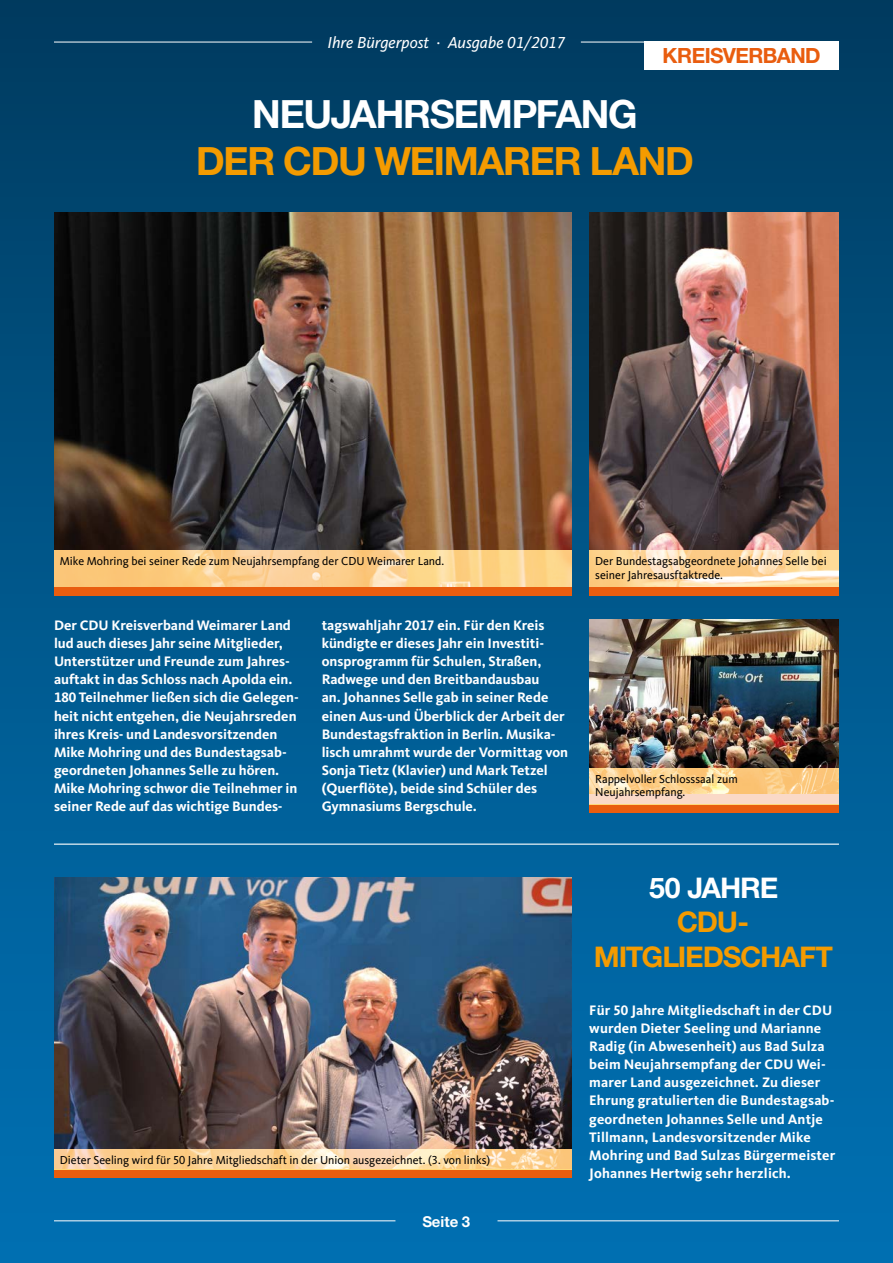
<style>
.page{position:relative;width:893px;height:1263px;background:#fff}
.page>*{position:absolute;margin:0;border:0;box-sizing:border-box;transform-origin:0 0}
.t1{font:700 39px "CDU Helvetica";letter-spacing:.005em;color:#f49b00}
.t2{font:700 39px "CDU Helvetica";letter-spacing:.005em;color:#fff}
.t3{font:700 28.5px/34.2px "CDU Helvetica";color:#f49b00;text-align:center}
.t4{font:700 28.5px "CDU Helvetica";letter-spacing:.005em;color:#fff}
.t5{font:700 21px "CDU Helvetica";letter-spacing:.005em;color:#e95d0f}
.t6{font:italic 16.5px "CDU Kievit Tab";color:#fff}
.t7{font:700 15px "CDU Helvetica";color:#fff}
.t8{font:700 14.25px/18.1px "CDU Kievit Tab";color:#fff}
.t9{font:12px/13.5px "CDU Kievit Tab";color:#000}
</style>
<div class="page">
<div style="left:0;top:0;width:893px;height:1263px;background:linear-gradient(to bottom,#003d62,#0073b6)"></div>
<hr style="left:54px;top:42px;width:258px;height:1px;background:#fff">
<hr style="left:581px;top:42px;width:258px;height:1px;background:#fff">
<hr style="left:54px;top:1220px;width:341px;height:1px;background:#fff">
<hr style="left:497px;top:1220px;width:342px;height:1px;background:#fff">
<div style="left:644px;top:42px;width:195px;height:28px;background:#fff"></div>
<img style="left:54px;top:212px;width:517px;height:338px">
<div style="left:54px;top:587px;width:517px;height:8px;background:#e95d0f"></div>
<svg style="left:54px;top:550px;width:517px;height:37px;background:#fcd08b"></svg>
<img style="left:589px;top:212px;width:250px;height:338px">
<div style="left:589px;top:587px;width:250px;height:8px;background:#e95d0f"></div>
<svg style="left:589px;top:550px;width:250px;height:37px;background:#fddba6"></svg>
<img style="left:589px;top:620px;width:250px;height:148px">
<div style="left:589px;top:804px;width:250px;height:9px;background:#e95d0f"></div>
<svg style="left:589px;top:768px;width:250px;height:36px;background:#fbd39c"></svg>
<img style="left:54px;top:878px;width:517px;height:271px">
<div style="left:54px;top:1169px;width:517px;height:9px;background:#e95d0f"></div>
<svg style="left:54px;top:1149px;width:517px;height:21px;background:#fcd59d"></svg>
<hr style="left:54px;top:843px;width:785px;height:2px;background:#fff">
<p class="t6" style="left:327px;top:33px;width:239px">Ihre Bürgerpost · Ausgabe 01/2017</p>
<h3 class="t5" style="left:663px;top:43px;width:159px">KREISVERBAND</h3>
<h1 class="t2" style="left:253px;top:90px;width:385px">NEUJAHRSEMPFANG</h1>
<h1 class="t1" style="left:197px;top:137px;width:498px">DER CDU WEIMARER LAND</h1>
<p class="t9" style="left:60px;top:554px;width:386px">Mike Mohring bei seiner Rede zum Neujahrsempfang der CDU Weimarer Land.</p>
<p class="t9" style="left:595px;top:554px;width:233px">Der Bundestagsabgeordnete Johannes Selle bei seiner Jahresausftaktrede.</p>
<p class="t8" style="left:54px;top:616px;width:246px">Der CDU Kreisverband Weimarer Land lud auch dieses Jahr seine Mitglieder, Unterstützer und Freunde zum Jahres&shy;auftakt in das Schloss nach Apolda ein.<br>180 Teilnehmer ließen sich die Gelegen&shy;heit nicht entgehen, die Neujahrsreden ihres Kreis- und Landesvorsitzenden Mike Mohring und des Bundestagsab&shy;geordneten Johannes Selle zu hören.<br>Mike Mohring schwor die Teilnehmer in seiner Rede auf das wichtige Bundes-</p>
<p class="t8" style="left:322px;top:616px;width:248px">tagswahljahr 2017 ein. Für den Kreis kündigte er dieses Jahr ein Investiti&shy;onsprogramm für Schulen, Straßen, Radwege und den Breitbandausbau<br>an. Johannes Selle gab in seiner Rede einen Aus-und Überblick der Arbeit der Bundestagsfraktion in Berlin. Musika&shy;lisch umrahmt wurde der Vormittag von Sonja Tietz (Klavier) und Mark Tetzel (Querflöte), beide sind Schüler des Gymnasiums Bergschule.</p>
<p class="t9" style="left:595px;top:772px;width:144px">Rappelvoller Schlosssaal zum<br>Neujahrsempfang.</p>
<p class="t9" style="left:60px;top:1153px;width:432px">Dieter Seeling wird für 50 Jahre Mitgliedschaft in der Union ausgezeichnet. (3. von links)</p>
<p class="t7" style="left:423px;top:1212px;width:49px">Seite 3</p>
<h2 class="t4" style="left:649px;top:870px;width:130px">50 JAHRE</h2>
<h2 class="t3" style="left:594px;top:904px;width:239px">CDU-<br>MITGLIEDSCHAFT</h2>
<p class="t8" style="left:589px;top:1001px;width:247px">Für 50 Jahre Mitgliedschaft in der CDU wurden Dieter Seeling und Marianne Radig (in Abwesenheit) aus Bad Sulza beim Neujahrsempfang der CDU Wei&shy;marer Land ausgezeichnet. Zu dieser Ehrung gratulierten die Bundestagsab&shy;geordneten Johannes Selle und Antje Tillmann, Landesvorsitzender Mike Mohring und Bad Sulzas Bürgermeister Johannes Hertwig sehr herzlich.</p>
</div>
